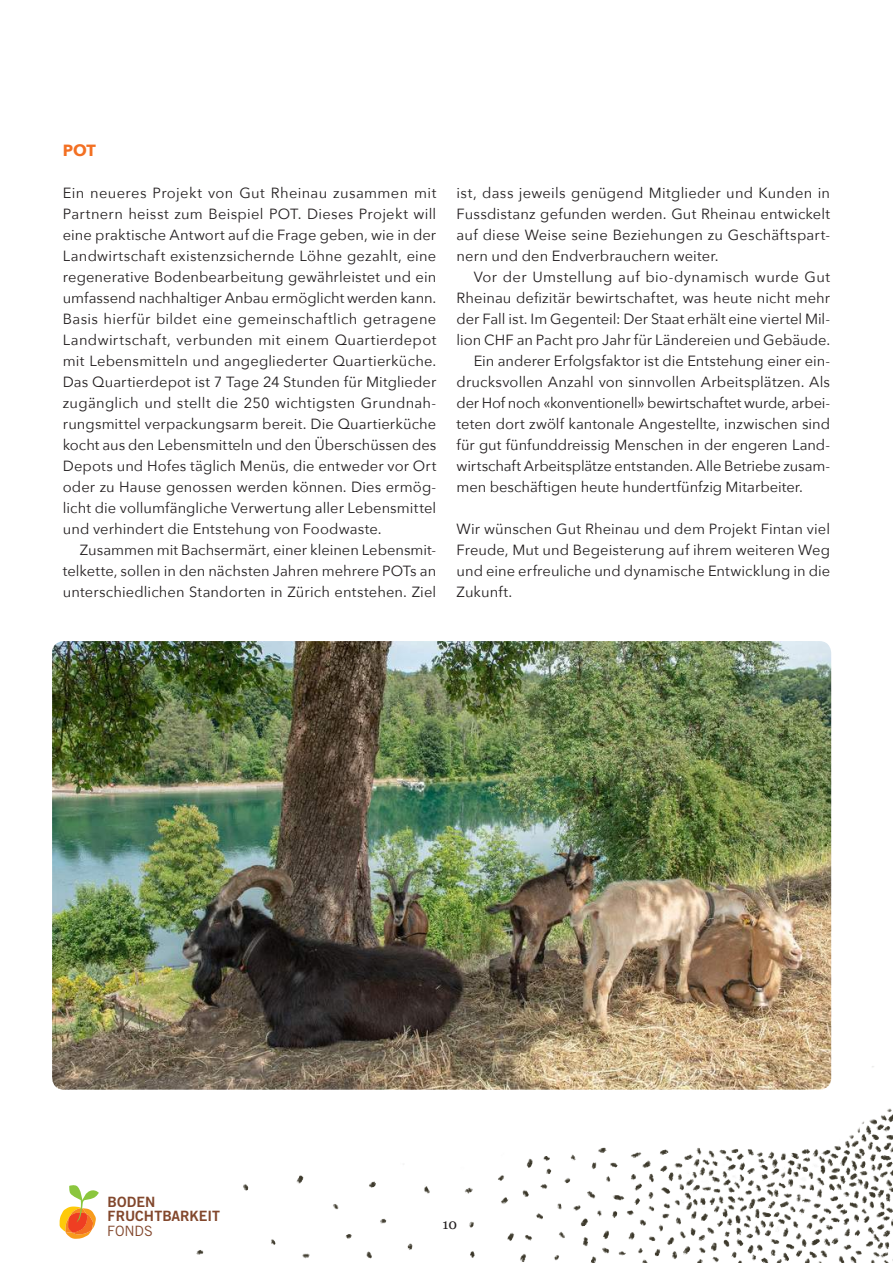
<style>
.page{position:relative;width:893px;height:1263px;background:#fff}
.page>*{position:absolute;margin:0;border:0;box-sizing:border-box;transform-origin:0 0}
.t1{font:700 16.2px "Avenir Next";color:#f37023}
.t2{font:14.7px/21px "Avenir Next";color:#231f20;text-align:justify}
.t3{font:14.7px "Avenir Next";letter-spacing:.02em;color:#231f20}
.t4{font:14.25px "Trade Gothic LT Std Bd 2";color:#82472c}
.t5{font:14.25px "Trade Gothic LT Std";color:#82472c}
.t6{font:14.1px "Georgia";color:#231f20}
</style>
<div class="page">
<img style="left:52px;top:641px;width:779px;height:245px">
<img style="left:52px;top:886px;width:841px;height:377px">
<p class="t1" style="left:63px;top:136px;width:35px">POT</p>
<p class="t2" style="left:63px;top:182px;width:375px">Ein neueres Projekt von Gut Rheinau zusammen mit Partnern heisst zum Beispiel POT. Dieses Projekt will eine praktische Antwort auf die Frage geben, wie in der Landwirtschaft existenzsichernde Löhne gezahlt, eine regenerative Bodenbearbeitung gewährleistet und ein umfassend nachhaltiger Anbau ermöglicht werden kann.<br>Basis hierfür bildet eine gemeinschaftlich getragene Landwirtschaft, verbunden mit einem Quartierdepot mit Lebensmitteln und angegliederter Quartierküche.<br>Das Quartierdepot ist 7 Tage 24 Stunden für Mitglieder zugänglich und stellt die 250 wichtigsten Grundnah&shy;rungsmittel verpackungsarm bereit. Die Quartierküche kocht aus den Lebensmitteln und den Überschüssen des Depots und Hofes täglich Menüs, die entweder vor Ort oder zu Hause genossen werden können. Dies ermög&shy;licht die vollumfängliche Verwertung aller Lebensmittel und verhindert die Entstehung von Foodwaste.</p>
<p class="t2" style="left:63px;top:539px;width:375px;text-indent:17px">Zusammen mit Bachsermärt, einer kleinen Lebensmit&shy;telkette, sollen in den nächsten Jahren mehrere POTs an unterschiedlichen Standorten in Zürich entstehen. Ziel</p>
<p class="t2" style="left:457px;top:182px;width:375px">ist, dass jeweils genügend Mitglieder und Kunden in Fussdistanz gefunden werden. Gut Rheinau entwickelt auf diese Weise seine Beziehungen zu Geschäftspart&shy;nern und den Endverbrauchern weiter.</p>
<p class="t3" style="left:474px;top:265px;width:358px">Vor der Umstellung auf bio-dynamisch wurde Gut</p>
<p class="t2" style="left:457px;top:287px;width:375px">Rheinau defizitär bewirtschaftet, was heute nicht mehr</p>
<p class="t2" style="left:457px;top:308px;width:375px">der Fall ist. Im Gegenteil: Der Staat erhält eine viertel Mil-</p>
<p class="t2" style="left:457px;top:329px;width:375px">lion CHF an Pacht pro Jahr für Ländereien und Gebäude.</p>
<p class="t2" style="left:474px;top:350px;width:358px">Ein anderer Erfolgsfaktor ist die Entstehung einer ein-</p>
<p class="t2" style="left:457px;top:371px;width:375px">drucksvollen Anzahl von sinnvollen Arbeitsplätzen. Als</p>
<p class="t2" style="left:457px;top:392px;width:375px">der Hof noch «konventionell» bewirtschaftet wurde, arbei-</p>
<p class="t2" style="left:457px;top:413px;width:375px">teten dort zwölf kantonale Angestellte, inzwischen sind</p>
<p class="t2" style="left:457px;top:434px;width:375px">für gut fünfunddreissig Menschen in der engeren Land-</p>
<p class="t2" style="left:457px;top:455px;width:375px">wirtschaft Arbeitsplätze entstanden. Alle Betriebe zusam-</p>
<p class="t2" style="left:457px;top:476px;width:348px">men beschäftigen heute hundertfünfzig Mitarbeiter.</p>
<p class="t2" style="left:457px;top:518px;width:375px">Wir wünschen Gut Rheinau und dem Projekt Fintan viel Freude, Mut und Begeisterung auf ihrem weiteren Weg und eine erfreuliche und dynamische Entwicklung in die Zukunft.</p>
<p class="t4" style="left:108px;top:1193px;width:49px">BODEN</p>
<p class="t4" style="left:108px;top:1207px;width:114px">FRUCHTBARKEIT</p>
<p class="t5" style="left:107px;top:1222px;width:47px">FONDS</p>
<p class="t6" style="left:442px;top:1213px;width:16px">10</p>
</div>
